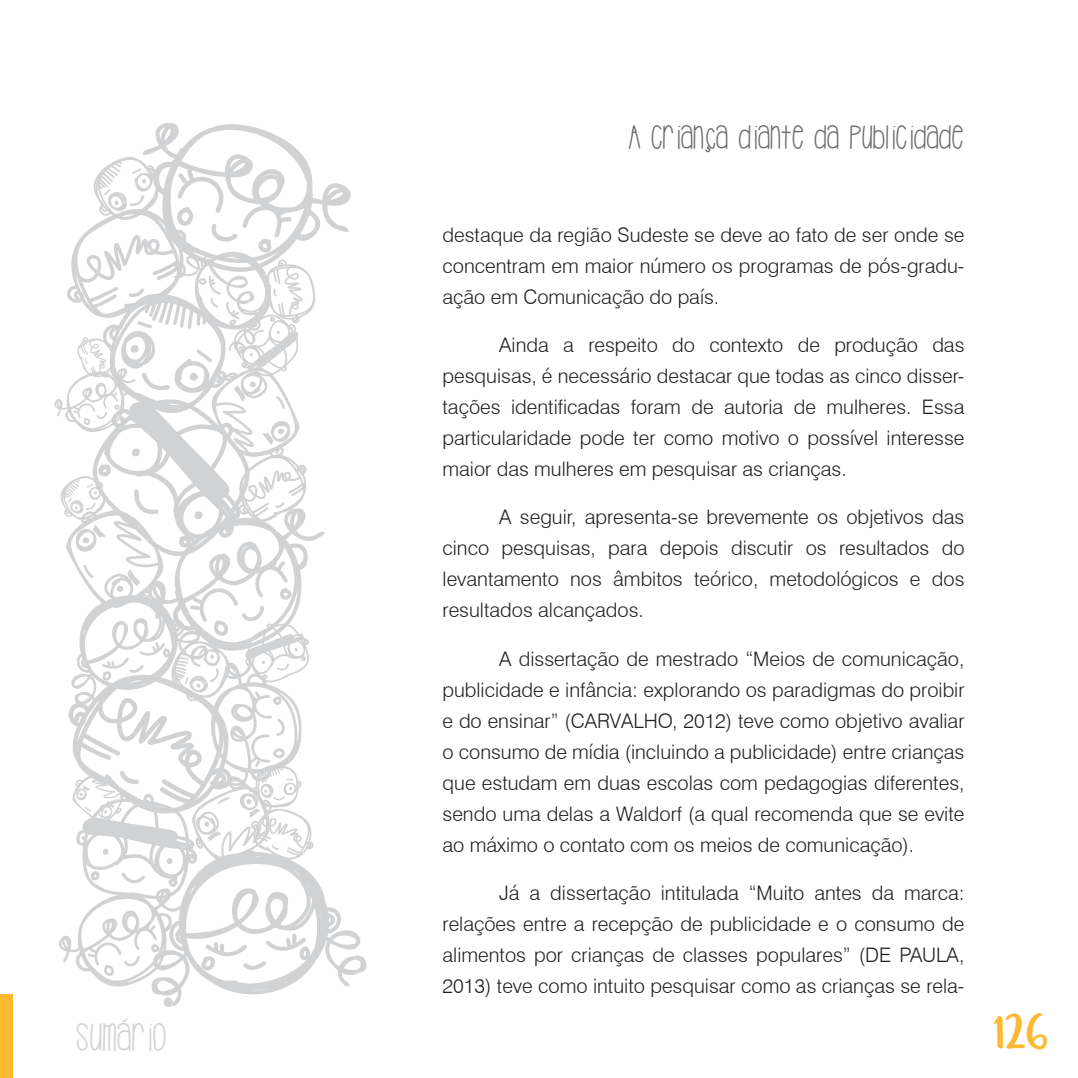
<style>
.page{position:relative;width:1078px;height:1078px;background:#fff}
.page>*{position:absolute;margin:0;border:0;box-sizing:border-box;transform-origin:0 0}
.t1{font:40px "Hello Casual";color:#d1d2d4}
.t2{font:40px "Semringah";color:#fdb931}
.t3{font:34px "Hello Casual";color:#6c6d70}
.Parágrafos{font:300 20px/31px "Swiss 721 BT";color:#231f20;text-align:justify}
</style>
<div class="page">
<svg style="left:54px;top:123px;width:312px;height:884px"></svg>
<div style="left:0;top:994px;width:12px;height:83px;background:#fdb931"></div>
<h2 class="t3" style="left:628px;top:118px;width:337px">A CRIANÇA DIANTE DA PUBLICIDADE</h2>
<p class="Parágrafos" style="left:442px;top:219px;width:523px">destaque da região Sudeste se deve ao fato de ser onde se concentram em maior número os programas de pós-gradu&shy;ação em Comunicação do país.</p>
<p class="Parágrafos" style="left:442px;top:329px;width:523px;text-indent:57px">Ainda a respeito do contexto de produção das pesquisas, é necessário destacar que todas as cinco disser&shy;tações identificadas foram de autoria de mulheres. Essa particularidade pode ter como motivo o possível interesse maior das mulheres em pesquisar as crianças.</p>
<p class="Parágrafos" style="left:442px;top:501px;width:523px;text-indent:57px">A seguir, apresenta-se brevemente os objetivos das cinco pesquisas, para depois discutir os resultados do levantamento nos âmbitos teórico, metodológicos e dos resultados alcançados.</p>
<p class="Parágrafos" style="left:442px;top:642px;width:523px;text-indent:57px">A dissertação de mestrado “Meios de comunicação, publicidade e infância: explorando os paradigmas do proibir e do ensinar” (CARVALHO, 2012) teve como objetivo avaliar o consumo de mídia (incluindo a publicidade) entre crianças que estudam em duas escolas com pedagogias diferentes, sendo uma delas a Waldorf (a qual recomenda que se evite ao máximo o contato com os meios de comunicação).</p>
<p class="Parágrafos" style="left:442px;top:876px;width:523px;text-indent:57px">Já a dissertação intitulada “Muito antes da marca: relações entre a recepção de publicidade e o consumo de alimentos por crianças de classes populares” (DE PAULA, 2013) teve como intuito pesquisar como as crianças se rela-</p>
<h1 class="t1" style="left:76px;top:1015px;width:92px">SUMÁRIO</h1>
<h1 class="t2" style="left:993px;top:1011px;width:55px">126</h1>
</div>
